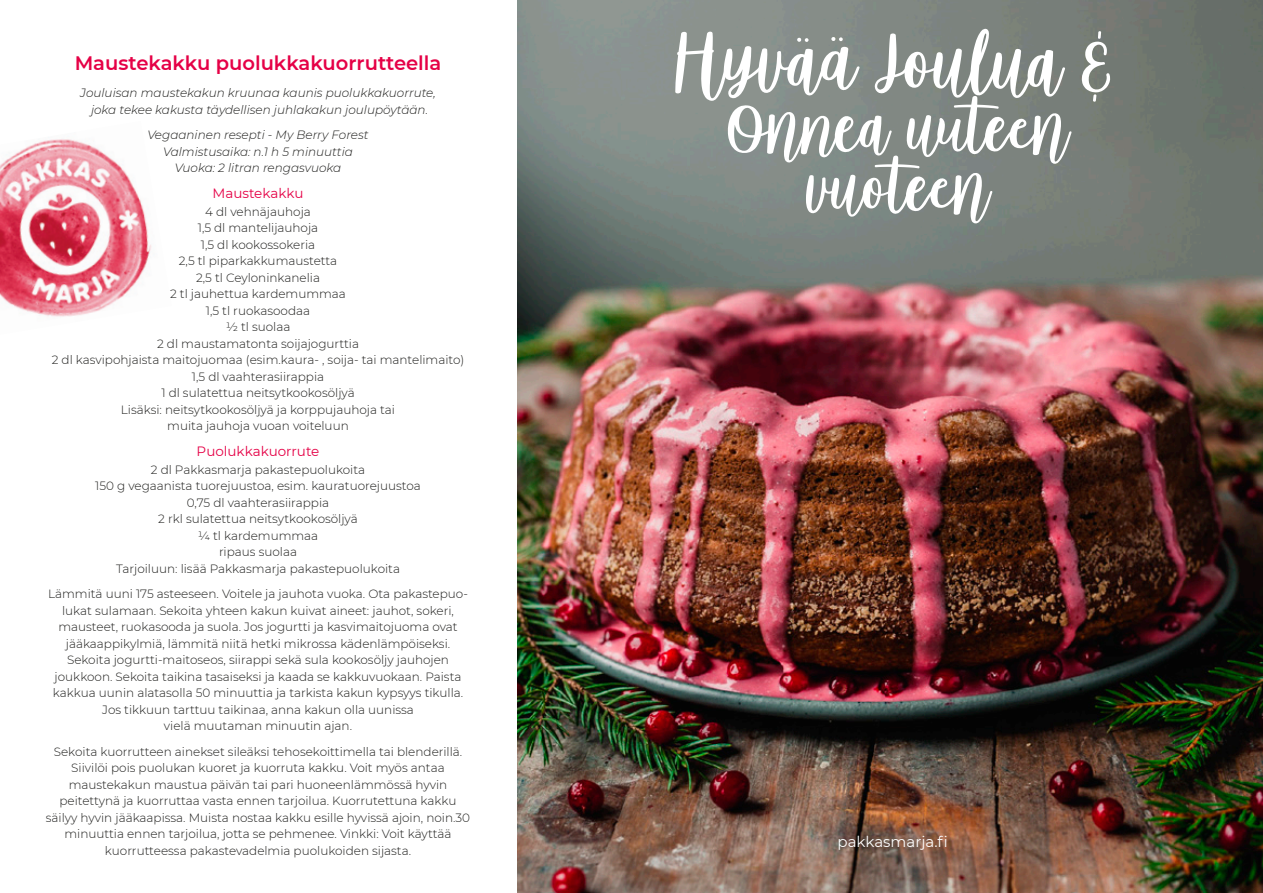
<style>
.page{position:relative;width:1263px;height:893px;background:#fff}
.page>*{position:absolute;margin:0;border:0;box-sizing:border-box;transform-origin:0 0}
.t1{font:600 19.5px "Montserrat";color:#e50046}
.t2{font:15px "Montserrat";color:#fff}
.t3{font:13.5px "Montserrat";color:#e50046}
.t4{font:300 12px/16.5px "Montserrat";color:#1d1d1b;text-align:center}
.t5{font:italic 300 12px/16.5px "Montserrat";color:#1d1d1b;text-align:center}
</style>
<div class="page">
<img style="left:517px;top:0;width:746px;height:893px">
<img style="left:0;top:139px;width:152px;height:178px">
<svg style="left:1082px;top:31px;width:28px;height:71px"></svg>
<svg style="left:675px;top:29px;width:396px;height:195px"></svg>
<h1 class="t1" style="left:75px;top:50px;width:368px">Maustekakku puolukkakuorrutteella</h1>
<p class="t5" style="left:80px;top:84px;width:357px">Jouluisan maustekakun kruunaa kaunis puolukkakuorrute, joka tekee kakusta täydellisen juhlakakun joulupöytään.</p>
<p class="t5" style="left:147px;top:126px;width:223px">Vegaaninen resepti - My Berry Forest<br>Valmistusaika: n.1 h 5 minuuttia<br>Vuoka: 2 litran rengasvuoka</p>
<p class="t3" style="left:212px;top:184px;width:93px">Maustekakku</p>
<p class="t4" style="left:52px;top:203px;width:414px">4 dl vehnäjauhoja<br>1,5 dl mantelijauhoja<br>1,5 dl kookossokeria<br>2,5 tl piparkakkumaustetta<br>2,5 tl Ceyloninkanelia<br>2 tl jauhettua kardemummaa<br>1,5 tl ruokasoodaa<br>½ tl suolaa<br>2 dl maustamatonta soijajogurttia<br>2 dl kasvipohjaista maitojuomaa (esim.kaura- , soija- tai mantelimaito)<br>1,5 dl vaahterasiirappia<br>1 dl sulatettua neitsytkookosöljyä<br>Lisäksi: neitsytkookosöljyä ja korppujauhoja tai<br>muita jauhoja vuoan voiteluun</p>
<p class="t3" style="left:197px;top:442px;width:124px">Puolukkakuorrute</p>
<p class="t4" style="left:95px;top:461px;width:327px">2 dl Pakkasmarja pakastepuolukoita<br>150 g vegaanista tuorejuustoa, esim. kauratuorejuustoa 0,75 dl vaahterasiirappia<br>2 rkl sulatettua neitsytkookosöljyä<br>¼ tl kardemummaa<br>ripaus suolaa<br>Tarjoiluun: lisää Pakkasmarja pakastepuolukoita</p>
<p class="t4" style="left:48px;top:585px;width:421px">Lämmitä uuni 175 asteeseen. Voitele ja jauhota vuoka. Ota pakastepuo&shy;lukat sulamaan. Sekoita yhteen kakun kuivat aineet: jauhot, sokeri, mausteet, ruokasooda ja suola. Jos jogurtti ja kasvimaitojuoma ovat jääkaappikylmiä, lämmitä niitä hetki mikrossa kädenlämpöiseksi.<br>Sekoita jogurtti-maitoseos, siirappi sekä sula kookosöljy jauhojen joukkoon. Sekoita taikina tasaiseksi ja kaada se kakkuvuokaan. Paista kakkua uunin alatasolla 50 minuuttia ja tarkista kakun kypsyys tikulla.<br>Jos tikkuun tarttuu taikinaa, anna kakun olla uunissa<br>vielä muutaman minuutin ajan.</p>
<p class="t4" style="left:46px;top:743px;width:426px">Sekoita kuorrutteen ainekset sileäksi tehosekoittimella tai blenderillä.<br>Siivilöi pois puolukan kuoret ja kuorruta kakku. Voit myös antaa maustekakun maustua päivän tai pari huoneenlämmössä hyvin peitettynä ja kuorruttaa vasta ennen tarjoilua. Kuorrutettuna kakku säilyy hyvin jääkaapissa. Muista nostaa kakku esille hyvissä ajoin, noin.30 minuuttia ennen tarjoilua, jotta se pehmenee. Vinkki: Voit käyttää kuorrutteessa pakastevadelmia puolukoiden sijasta.</p>
<p class="t2" style="left:838px;top:831px;width:112px">pakkasmarja.fi</p>
</div>
